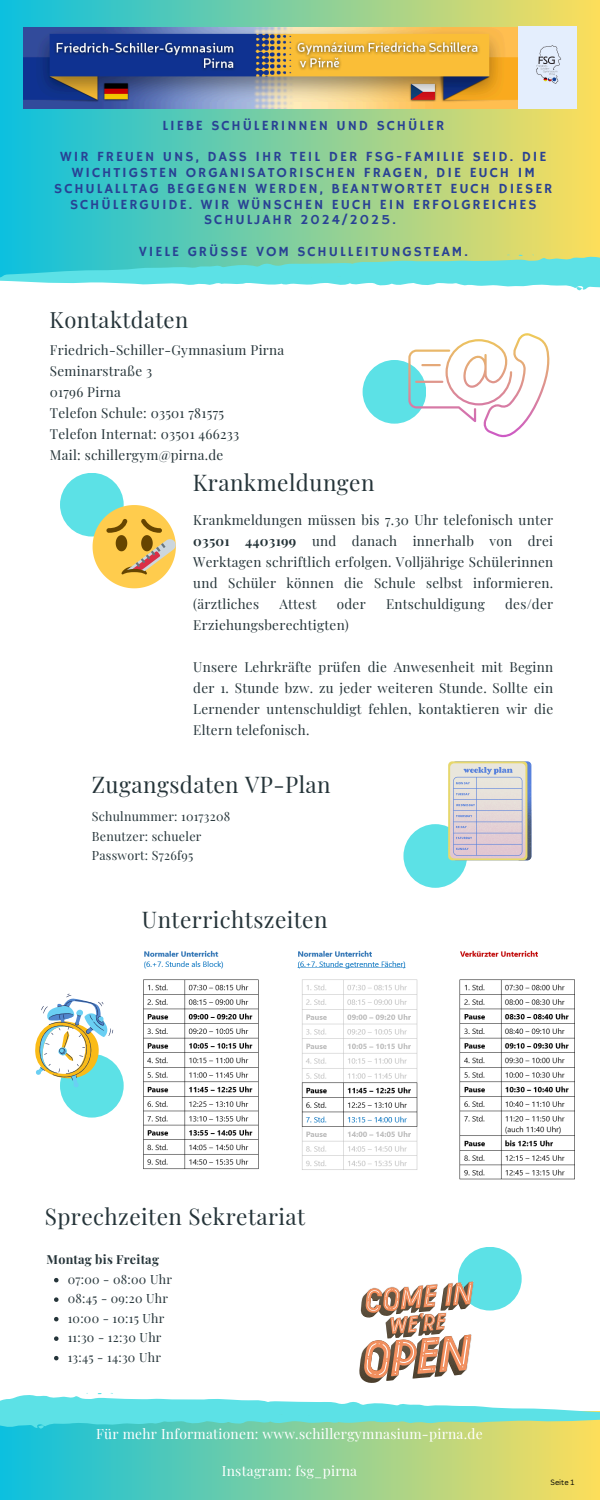
<style>
.page{position:relative;width:600px;height:1500px;background:#fff}
.page>*{position:absolute;margin:0;border:0;box-sizing:border-box;transform-origin:0 0}
.t1{font:22.5px "Playfair Display";letter-spacing:.02em;color:#253439}
.t2{font:22px "Playfair Display";letter-spacing:.02em;color:#253439}
.t3{font:14px/15.8px "Hammersmith One";letter-spacing:.14em;color:#294194;text-align:center}
.t4{font:13.8px "Playfair Display";letter-spacing:.02em;color:#fff}
.t5{font:13.5px/21px "Playfair Display";letter-spacing:.02em;color:#253439;text-align:justify}
.t6{font:12.5px/19.4px "Playfair Display";letter-spacing:.02em;color:#253439}
.t7{font:700 12.5px "Playfair Display";letter-spacing:.02em;color:#253439}
.t8{font:7.4px "Canva Sans";color:#000}
.s1{font-weight:700}
</style>
<div class="page">
<div style="left:0;top:0;width:600px;height:1500px;background:linear-gradient(to right,#0cbfdf,#fdde5b)"></div>
<div style="left:0;top:279px;width:600px;height:1132px;background:#fff"></div>
<div style="left:60px;top:473px;width:64px;height:64px;background:#5ce1e6;border-radius:50%"></div>
<div style="left:363px;top:360px;width:63px;height:64px;background:#5ce1e6;border-radius:50%"></div>
<div style="left:403px;top:824px;width:64px;height:64px;background:#5ce1e6;border-radius:50%"></div>
<div style="left:60px;top:1054px;width:64px;height:64px;background:#5ce1e6;border-radius:50%"></div>
<div style="left:458px;top:1247px;width:64px;height:64px;background:#5ce1e6;border-radius:50%"></div>
<svg style="left:0;top:255px;width:600px;height:36px"></svg>
<svg style="left:0;top:1393px;width:600px;height:36px"></svg>
<svg style="left:408px;top:333px;width:142px;height:104px"></svg>
<svg style="left:93px;top:505px;width:83px;height:83px"></svg>
<img style="left:24px;top:26px;width:552px;height:82px">
<svg style="left:448px;top:761px;width:83px;height:99px"></svg>
<img style="left:35px;top:994px;width:78px;height:93px">
<svg style="left:359px;top:1282px;width:114px;height:101px"></svg>
<img style="left:143px;top:950px;width:432px;height:230px">
<svg style="left:54px;top:1278px;width:5px;height:4px"></svg>
<svg style="left:54px;top:1297px;width:5px;height:5px"></svg>
<svg style="left:54px;top:1317px;width:5px;height:4px"></svg>
<svg style="left:54px;top:1336px;width:5px;height:5px"></svg>
<svg style="left:54px;top:1356px;width:5px;height:4px"></svg>
<p class="t3" style="left:162px;top:118px;width:283px">LIEBE SCHÜLERINNEN UND SCHÜLER</p>
<p class="t3" style="left:54px;top:149px;width:500px">WIR FREUEN UNS, DASS IHR TEIL DER FSG-FAMILIE SEID. DIE WICHTIGSTEN ORGANISATORISCHEN FRAGEN, DIE EUCH IM SCHULALLTAG BEGEGNEN WERDEN, BEANTWORTET EUCH DIESER SCHÜLERGUIDE. WIR WÜNSCHEN EUCH EIN ERFOLGREICHES SCHULJAHR 2024/2025.</p>
<h2 class="t3" style="left:139px;top:244px;width:331px">VIELE GRÜSSE VOM SCHULLEITUNGSTEAM.</h2>
<p class="t2" style="left:50px;top:304px;width:140px">Kontaktdaten</p>
<h3 class="t5" style="left:50px;top:339px;width:236px;text-align:left">Friedrich-Schiller-Gymnasium Pirna<br>Seminarstraße 3<br>01796 Pirna<br>Telefon Schule: 03501 781575<br>Telefon Internat: 03501 466233<br>Mail: schillergym@pirna.de</h3>
<h2 class="t1" style="left:193px;top:467px;width:183px">Krankmeldungen</h2>
<h2 class="t5" style="left:193px;top:509px;width:361px">Krankmeldungen müssen bis 7.30 Uhr telefonisch unter <span class="s1">03501 4403199</span> und danach innerhalb von drei Werktagen schriftlich erfolgen. Volljährige Schülerinnen und Schüler können die Schule selbst informieren. (ärztliches</h2>
<h2 class="t5" style="left:279px;top:593px;width:39px">Attest</h2>
<h2 class="t5" style="left:337px;top:593px;width:30px">oder</h2>
<h2 class="t5" style="left:386px;top:593px;width:100px">Entschuldigung</h2>
<h2 class="t5" style="left:505px;top:593px;width:50px">des/der</h2>
<h2 class="t5" style="left:193px;top:614px;width:157px">Erziehungsberechtigten)</h2>
<p class="t5" style="left:193px;top:656px;width:361px">Unsere Lehrkräfte prüfen die Anwesenheit mit Beginn der 1. Stunde bzw. zu jeder weiteren Stunde. Sollte ein Lernender untenschuldigt fehlen, kontaktieren wir die Eltern telefonisch.</p>
<h1 class="t1" style="left:92px;top:768px;width:240px">Zugangsdaten VP-Plan</h1>
<p class="t6" style="left:92px;top:806px;width:140px">Schulnummer: 10173208<br>Benutzer: schueler<br>Passwort: S726f95</p>
<p class="t1" style="left:142px;top:904px;width:187px">Unterrichtszeiten</p>
<h3 class="t1" style="left:45px;top:1201px;width:262px">Sprechzeiten Sekretariat</h3>
<h3 class="t7" style="left:47px;top:1251px;width:114px">Montag bis Freitag</h3>
<h1 class="t6" style="left:68px;top:1269px;width:106px">07:00 - 08:00 Uhr</h1>
<h5 class="t6" style="left:68px;top:1289px;width:102px">08:45 - 09:20 Uhr</h5>
<p class="t6" style="left:68px;top:1308px;width:98px">10:00 - 10:15 Uhr</p>
<h1 class="t6" style="left:68px;top:1328px;width:95px">11:30 - 12:30 Uhr</h1>
<p class="t6" style="left:68px;top:1347px;width:95px">13:45 - 14:30 Uhr</p>
<p class="t4" style="left:96px;top:1424px;width:388px">Für mehr Informationen: www.schillergymnasium-pirna.de</p>
<h1 class="t4" style="left:222px;top:1461px;width:137px">Instagram: fsg_pirna</h1>
<h1 class="t8" style="left:550px;top:1477px;width:25px">Seite 1</h1>
</div>
